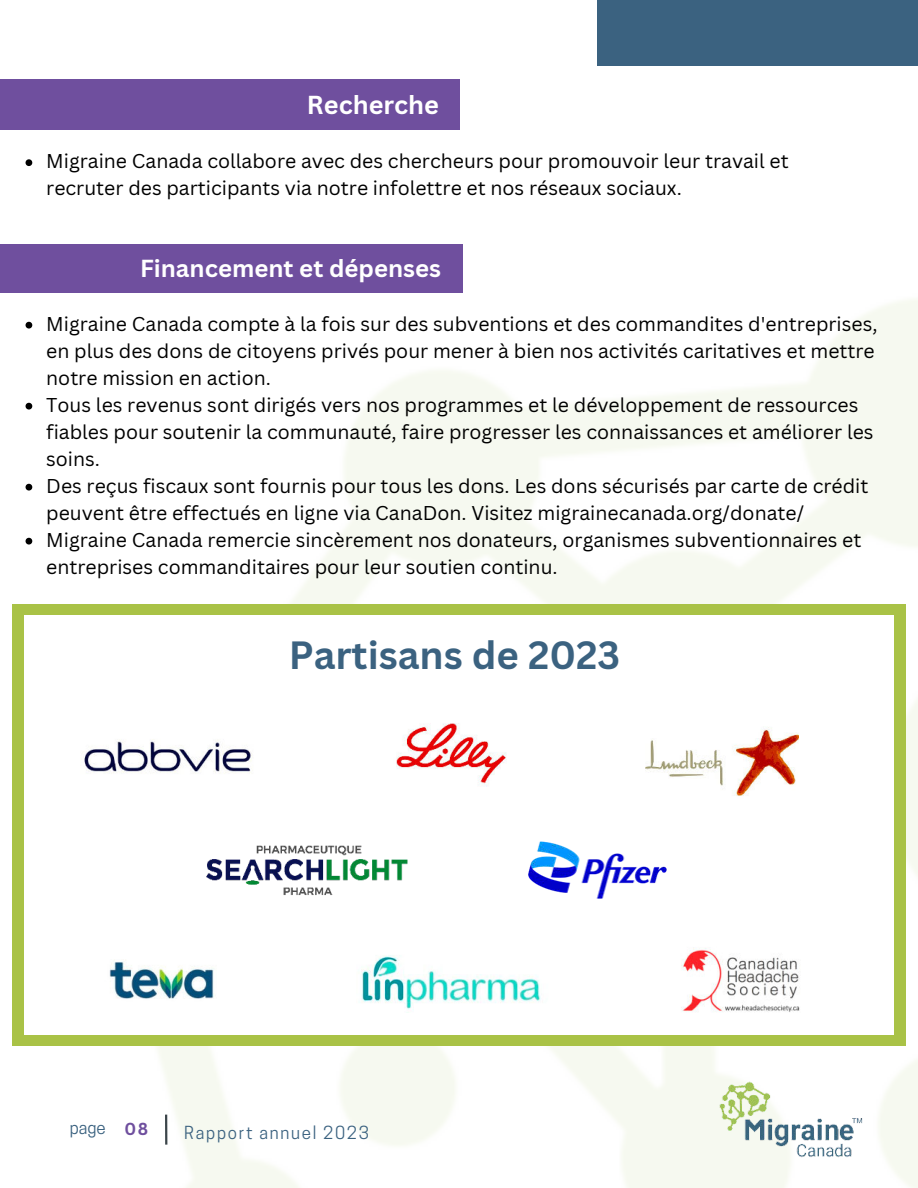
<style>
.page{position:relative;width:918px;height:1188px;background:#fff}
.page>*{position:absolute;margin:0;border:0;box-sizing:border-box;transform-origin:0 0}
.t1{font:700 38.4px "Canva Sans";color:#3b6280}
.t2{font:700 25.35px "Canva Sans";color:#fff}
.t3{font:700 24px "Canva Sans";color:#fff}
.t4{font:19.5px/27px "Canva Sans";color:#000}
.t5{font:16.95px "Cooper Hewitt";letter-spacing:.1em;color:#3b6280}
.s1{font-family:"Canva Sans";font-weight:700;color:#6f4f9e}
</style>
<div class="page">
<img style="left:92px;top:276px;width:826px;height:912px">
<div style="left:12px;top:604px;width:894px;height:442px;background:#a9c246"></div>
<div style="left:598px;top:0;width:320px;height:66px;background:#3b6280"></div>
<div style="left:0;top:79px;width:460px;height:51px;background:#6f4f9e"></div>
<div style="left:0;top:244px;width:462px;height:48px;background:#6f4f9e"></div>
<svg style="left:26px;top:322px;width:6px;height:7px"></svg>
<svg style="left:26px;top:403px;width:6px;height:7px"></svg>
<svg style="left:26px;top:484px;width:6px;height:7px"></svg>
<svg style="left:26px;top:538px;width:6px;height:7px"></svg>
<svg style="left:26px;top:159px;width:6px;height:7px"></svg>
<div style="left:24px;top:615px;width:870px;height:420px;background:#fff"></div>
<img style="left:83px;top:739px;width:169px;height:35px">
<img style="left:396px;top:723px;width:111px;height:64px">
<img style="left:646px;top:727px;width:153px;height:69px">
<img style="left:109px;top:961px;width:105px;height:38px">
<img style="left:361px;top:955px;width:180px;height:58px">
<img style="left:681px;top:948px;width:119px;height:64px">
<hr style="left:165px;top:1115px;width:2px;height:30px;background:#3c454a">
<img style="left:719px;top:1082px;width:159px;height:75px">
<img style="left:529px;top:841px;width:137px;height:57px">
<img style="left:206px;top:845px;width:202px;height:51px">
<p class="t2" style="left:307px;top:90px;width:134px">Recherche</p>
<p class="t4" style="left:46px;top:148px;width:744px">Migraine Canada collabore avec des chercheurs pour promouvoir leur travail et recruter des participants via notre infolettre et nos réseaux sociaux.</p>
<p class="t3" style="left:140px;top:254px;width:303px">Financement et dépenses</p>
<p class="t4" style="left:46px;top:310px;width:833px">Migraine Canada compte à la fois sur des subventions et des commandites d'entreprises, en plus des dons de citoyens privés pour mener à bien nos activités caritatives et mettre notre mission en action.<br>Tous les revenus sont dirigés vers nos programmes et le développement de ressources fiables pour soutenir la communauté, faire progresser les connaissances et améliorer les soins.<br>Des reçus fiscaux sont fournis pour tous les dons. Les dons sécurisés par carte de crédit peuvent être effectués en ligne via CanaDon. Visitez migrainecanada.org/donate/ Migraine Canada remercie sincèrement nos donateurs, organismes subventionnaires et entreprises commanditaires pour leur soutien continu.</p>
<h1 class="t1" style="left:289px;top:633px;width:333px">Partisans de 2023</h1>
<p class="t5" style="left:70px;top:1118px;width:80px">page <span class="s1">08</span></p>
<p class="t5" style="left:184px;top:1122px;width:186px">Rapport annuel 2023</p>
</div>
